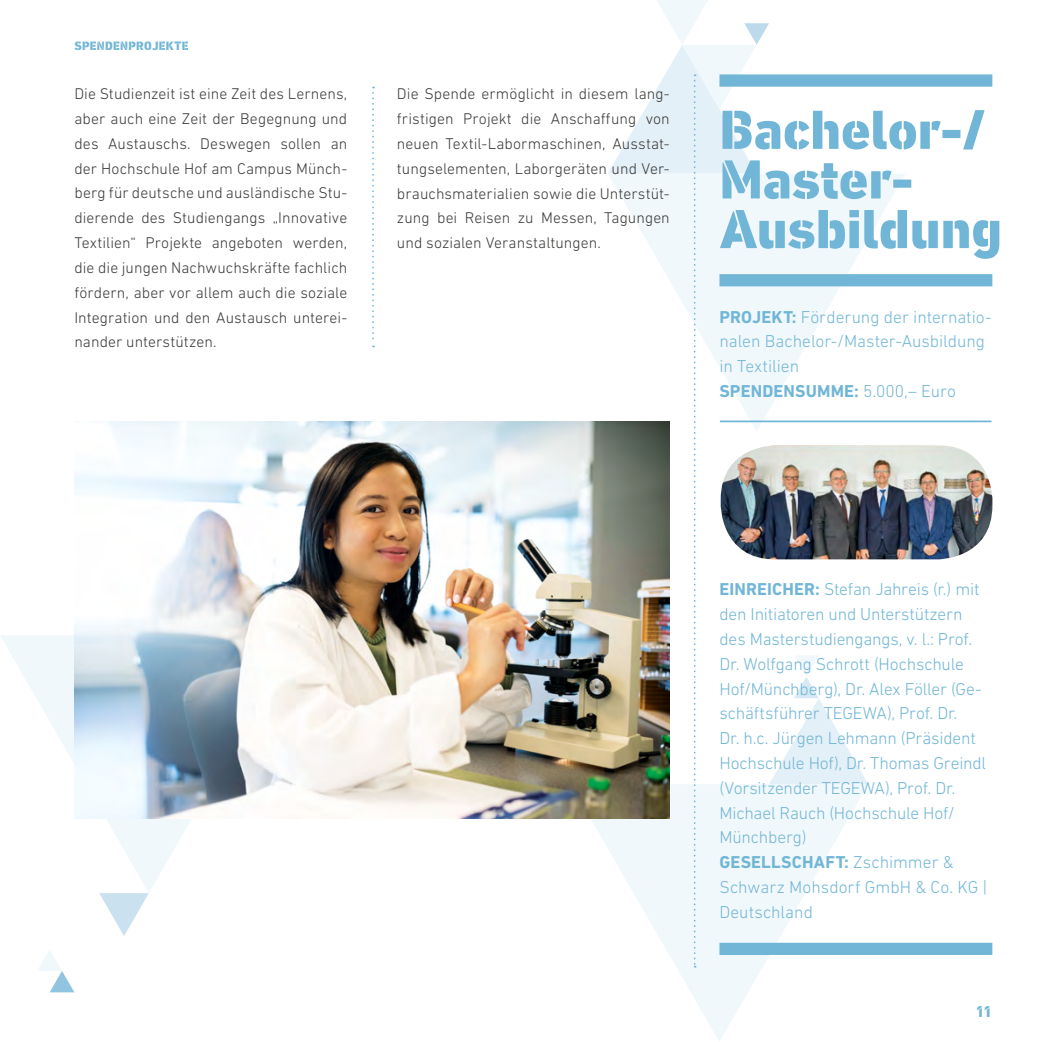
<style>
.page{position:relative;width:1042px;height:1042px;background:#fff}
.page>*{position:absolute;margin:0;border:0;box-sizing:border-box;transform-origin:0 0}
.t1{font:800 56px/49.7px "DIN Next Stencil";letter-spacing:-.005em;color:#71b6d6}
.t2{font:300 17.5px/24.8px "DIN Next LT Pro";letter-spacing:-.005em;color:#71b6d6}
.t3{font:300 15.75px/24.8px "DIN Next LT Pro";letter-spacing:.005em;color:#3a3a39;text-align:justify}
.t4{font:800 15.75px "DIN Next Stencil";color:#71b6d6}
.t5{font:800 12.25px "DIN Next Stencil";letter-spacing:.02em;color:#71b6d6}
.s1{font-weight:700}
</style>
<div class="page">
<svg style="left:868px;top:174px;width:37px;height:249px"></svg>
<svg style="left:591px;top:819px;width:171px;height:222px"></svg>
<svg style="left:1px;top:636px;width:190px;height:256px"></svg>
<svg style="left:38px;top:950px;width:36px;height:42px"></svg>
<svg style="left:99px;top:893px;width:50px;height:43px"></svg>
<svg style="left:608px;top:0;width:260px;height:967px"></svg>
<div style="left:719px;top:74px;width:273px;height:13px;background:#71b6d6"></div>
<svg style="left:372px;top:87px;width:2px;height:260px"></svg>
<img style="left:74px;top:422px;width:596px;height:397px">
<div style="left:719px;top:274px;width:273px;height:12px;background:#71b6d6"></div>
<div style="left:719px;top:943px;width:273px;height:12px;background:#71b6d6"></div>
<hr style="left:720px;top:420px;width:271px;height:2px;background:#71b6d6">
<img style="left:721px;top:445px;width:271px;height:114px">
<p class="t5" style="left:74px;top:38px;width:116px">SPENDENPROJEKTE</p>
<p class="t3" style="left:74px;top:81px;width:274px">Die Studienzeit ist eine Zeit des Lernens, aber auch eine Zeit der Begegnung und des Austauschs. Deswegen sollen an der Hochschule Hof am Campus Münch&shy;berg für deutsche und ausländische Stu&shy;dierende des Studiengangs „Innovative Textilien“ Projekte angeboten werden, die die jungen Nachwuchskräfte fachlich fördern, aber vor allem auch die soziale Integration und den Austausch unterei&shy;nander unterstützen.</p>
<p class="t3" style="left:397px;top:81px;width:274px">Die Spende ermöglicht in diesem lang&shy;fristigen Projekt die Anschaffung von neuen Textil-Labormaschinen, Ausstat&shy;tungselementen, Laborgeräten und Ver&shy;brauchsmaterialien sowie die Unterstüt&shy;zung bei Reisen zu Messen, Tagungen und sozialen Veranstaltungen.</p>
<h1 class="t1" style="left:719px;top:107px;width:284px">Bachelor-/<br>Master-<br>Ausbildung</h1>
<p class="t2" style="left:719px;top:304px;width:274px"><span class="s1">PROJEKT:</span> Förderung der internatio&shy;nalen Bachelor-/Master-Ausbildung in Textilien<br><span class="s1">SPENDENSUMME:</span> 5.000,– Euro</p>
<p class="t2" style="left:719px;top:577px;width:269px"><span class="s1">EINREICHER:</span> Stefan Jahreis (r.) mit den Initiatoren und Unterstützern des Masterstudiengangs, v. l.: Prof.<br>Dr. Wolfgang Schrott (Hochschule<br>Hof/Münchberg), Dr. Alex Föller (Ge&shy;schäftsführer TEGEWA), Prof. Dr.<br>Dr. h.c. Jürgen Lehmann (Präsident<br>Hochschule Hof), Dr. Thomas Greindl (Vorsitzender TEGEWA), Prof. Dr.<br>Michael Rauch (Hochschule Hof/<br>Münchberg)<br><span class="s1">GESELLSCHAFT:</span> Zschimmer &amp;<br>Schwarz Mohsdorf GmbH &amp; Co. KG |<br>Deutschland</p>
<p class="t4" style="left:976px;top:1002px;width:18px">11</p>
</div>
